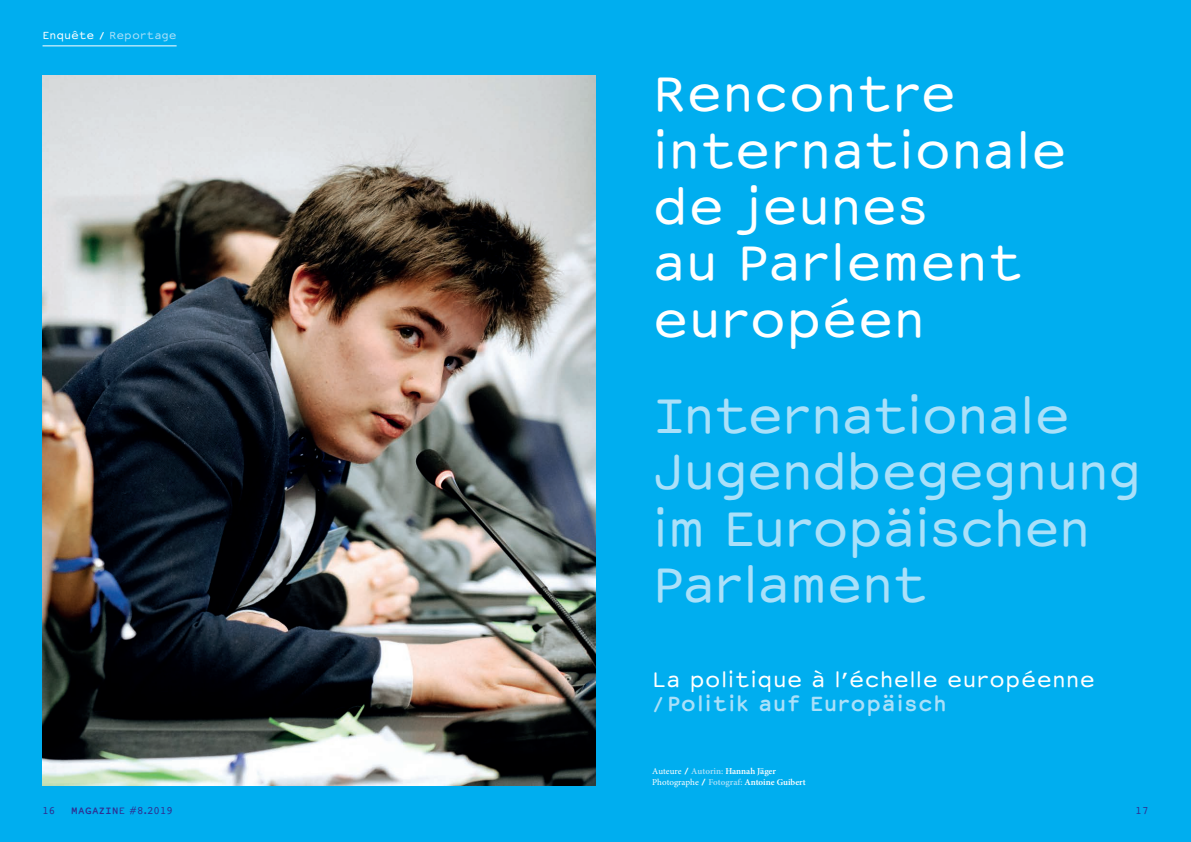
<style>
.page{position:relative;width:1191px;height:842px;background:#00aeef}
.page>*{position:absolute;margin:0;border:0;box-sizing:border-box;transform-origin:0 0}
.t1{font:47px/56.4px "Courier Sans";letter-spacing:-.04em;color:#aae0f9}
.t2{font:47px/56.4px "Courier Sans";letter-spacing:-.02em;color:#fff}
.t3{font:20px/24px "Courier Sans";color:#fff}
.t4{font:10px "Courier Sans";color:#aae0f9}
.t5{font:600 9px/10.8px "Minion Pro";color:#fff}
.t6{font:9px "Courier Sans";color:#2e3092}
.t7{font:700 9px "Courier Sans";color:#2e3092}
.s1{color:#fff}
.s2{font-family:"Courier";font-weight:700;color:#fff}
.s3{font-family:"Courier";font-weight:700;color:#aae0f9}
.s4{font-weight:700;color:#aae0f9}
.s5{font-weight:400}
.s6{font-family:"Courier";font-weight:700}
.s7{color:#aae0f9}
</style>
<div class="page">
<img style="left:43px;top:75px;width:552px;height:710px">
<hr style="left:43px;top:45px;width:134px;height:1px;background:#fff">
<p class="t4" style="left:43px;top:28px;width:136px"><span class="s1">Enquête</span> <span class="s2">/</span> Reportage</p>
<h1 class="t2" style="left:652px;top:65px;width:417px">Rencontre internationale de jeunes<br>au Parlement européen</h1>
<h1 class="t1" style="left:652px;top:387px;width:491px">Internationale<br>Jugendbegegnung im Europäischen<br>Parlament</h1>
<h2 class="t3" style="left:652px;top:667px;width:444px">La politique à l’échelle européenne <span class="s3">/</span><span class="s4">Politik auf Europäisch</span></h2>
<p class="t5" style="left:652px;top:766px;width:155px"><span class="s5">Auteure</span> <span class="s6">/</span> <span class="s7">Autorin:</span> Hannah Jäger<br><span class="s5">Photographe</span> <span class="s6">/</span> <span class="s7">Fotograf:</span> Antoine Guibert</p>
<p class="t6" style="left:43px;top:804px;width:14px">16</p>
<p class="t7" style="left:71px;top:804px;width:15px">MAGAZIN</p>
<p class="t6" style="left:119px;top:804px;width:56px">E #8.2019</p>
<p class="t6" style="left:1135px;top:804px;width:14px">17</p>
</div>
